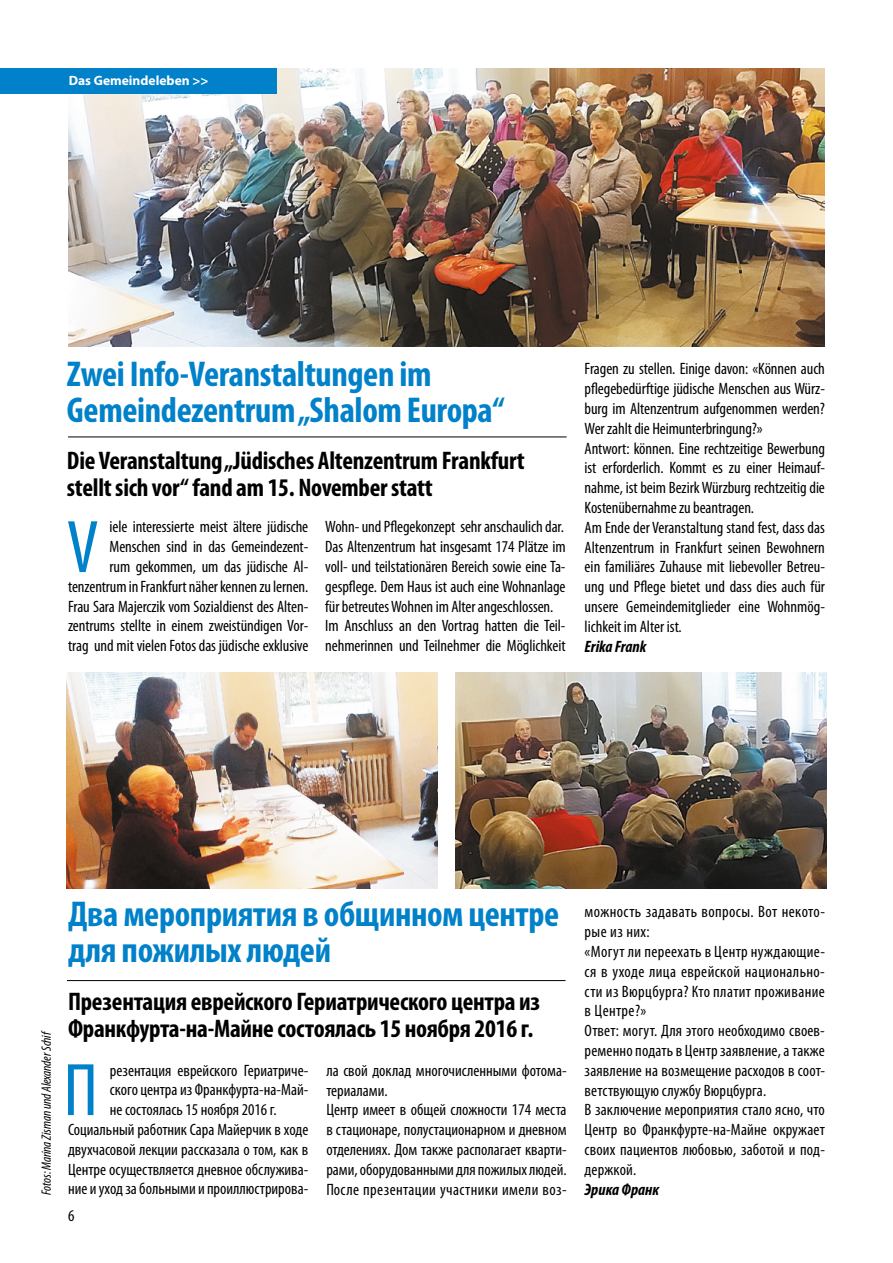
<style>
.page{position:relative;width:893px;height:1263px;background:#fff}
.page>*{position:absolute;margin:0;border:0;box-sizing:border-box;transform-origin:0 0}
.t1{font:condensed 75.3px "Myriad Pro";color:#0081c9}
.t2{font:700 condensed 36px/36px "Myriad Pro";letter-spacing:-.01em;color:#0081c9}
.t3{font:700 condensed 25.5px/27px "Myriad Pro";letter-spacing:-.01em;color:#000}
.t4{font:condensed 16.5px/19.8px "Myriad Pro";color:#000}
.t5{font:italic 700 condensed 16.5px "Myriad Pro";letter-spacing:-.005em;color:#000}
.t6{font:italic condensed 13.5px "Myriad Pro";letter-spacing:-.01em;color:#000}
.t7{font:700 13.5px "Myriad Pro";color:#fff}
</style>
<div class="page">
<img style="left:68px;top:68px;width:757px;height:279px">
<div style="left:0;top:68px;width:276px;height:26px;background:#0081c9"></div>
<hr style="left:68px;top:437px;width:499px;height:1px;background:#000">
<hr style="left:67px;top:980px;width:499px;height:1px;background:#000">
<img style="left:67px;top:673px;width:370px;height:216px">
<img style="left:455px;top:673px;width:371px;height:216px">
<p class="t7" style="left:69px;top:72px;width:141px">Das Gemeindeleben &gt;&gt;</p>
<h2 class="t2" style="left:67px;top:356px;width:439px">Zwei Info-Veranstaltungen im<br>Gemeindezentrum „Shalom Europa“</h2>
<h3 class="t3" style="left:67px;top:447px;width:459px">Die Veranstaltung „Jüdisches Altenzentrum Frankfurt stellt sich vor“ fand am 15. November statt</h3>
<p class="t4" style="left:68px;top:517px;width:242px;text-align:right">iele interessierte meist ältere jüdische Menschen sind in das Gemeindezent-<br>rum gekommen, um das jüdische Al&shy;tenzentrum in Frankfurt näher kennen zu lernen.<br>Frau Sara Majerczik vom Sozialdienst des Alten&shy;zentrums stellte in einem zweistündigen Vor&shy;trag und mit vielen Fotos das jüdische exklusive</p>
<p class="t4" style="left:325px;top:517px;width:242px">Wohn- und Pflegekonzept sehr anschaulich dar.<br>Das Altenzentrum hat insgesamt 174 Plätze im voll- und teilstationären Bereich sowie eine Ta&shy;gespflege. Dem Haus ist auch eine Wohnanlage für betreutes Wohnen im Alter angeschlossen.<br>Im Anschluss an den Vortrag hatten die Teil&shy;nehmerinnen und Teilnehmer die Möglichkeit</p>
<h1 class="t1" style="left:67px;top:506px;width:33px">V</h1>
<p class="t4" style="left:585px;top:359px;width:242px">Fragen zu stellen. Einige davon: «Können auch pflegebedürftige jüdische Menschen aus Würz&shy;burg im Altenzentrum aufgenommen werden?<br>Wer zahlt die Heimunterbringung?»<br>Antwort: können. Eine rechtzeitige Bewerbung ist erforderlich. Kommt es zu einer Heimauf&shy;nahme, ist beim Bezirk Würzburg rechtzeitig die Kostenübernahme zu beantragen.<br>Am Ende der Veranstaltung stand fest, dass das Altenzentrum in Frankfurt seinen Bewohnern ein familiäres Zuhause mit liebevoller Betreu&shy;ung und Pflege bietet und dass dies auch für unsere Gemeindemitglieder eine Wohnmög&shy;lichkeit im Alter ist.</p>
<p class="t5" style="left:585px;top:637px;width:63px">Erika Frank</p>
<p class="t6" style="left:39px;top:1195px;width:166px;rotate:-90deg">Fotos: Marina Zisman und Alexander Schif</p>
<h2 class="t2" style="left:68px;top:897px;width:493px">Два мероприятия в общинном центре для пожилых людей</h2>
<h3 class="t3" style="left:68px;top:988px;width:474px">Презентация еврейского Гериатрического центра из<br>Франкфурта-на-Майне состоялась 15 ноября 2016 г.</h3>
<h1 class="t1" style="left:64px;top:1049px;width:36px">П</h1>
<p class="t4" style="left:110px;top:1060px;width:200px">резентация еврейского Гериатриче-</p>
<p class="t4" style="left:110px;top:1080px;width:200px">ского центра из Франкфурта-на-Май-</p>
<p class="t4" style="left:110px;top:1100px;width:168px">не состоялась 15 ноября 2016 г.</p>
<p class="t4" style="left:68px;top:1120px;width:242px">Социальный работник Сара Майерчик в ходе</p>
<p class="t4" style="left:68px;top:1140px;width:242px">двухчасовой лекции рассказала о том, как в</p>
<p class="t4" style="left:68px;top:1159px;width:242px">Центре осуществляется дневное обслужива-</p>
<p class="t4" style="left:68px;top:1179px;width:242px">ние и уход за больными и проиллюстрирова-</p>
<p class="t4" style="left:68px;top:1205px;width:8px">6</p>
<p class="t4" style="left:326px;top:1061px;width:242px">ла свой доклад многочисленными фотома&shy;териалами.<br>Центр имеет в общей сложности 174 места в стационаре, полустационарном и дневном отделениях. Дом также располагает кварти&shy;рами, оборудованными для пожилых людей.<br>После презентации участники имели воз-</p>
<p class="t4" style="left:585px;top:902px;width:242px">можность задавать вопросы. Вот некото&shy;рые из них:<br>«Могут ли переехать в Центр нуждающие&shy;ся в уходе лица еврейской национально&shy;сти из Вюрцбурга? Кто платит проживание в Центре?»<br>Ответ: могут. Для этого необходимо своев&shy;ременно подать в Центр заявление, а также заявление на возмещение расходов в соот&shy;ветствующую службу Вюрцбурга.<br>В заключение мероприятия стало ясно, что Центр во Франкфурте-на-Майне окружает своих пациентов любовью, заботой и под&shy;держкой.</p>
<p class="t5" style="left:585px;top:1180px;width:76px">Эрика Франк</p>
</div>
